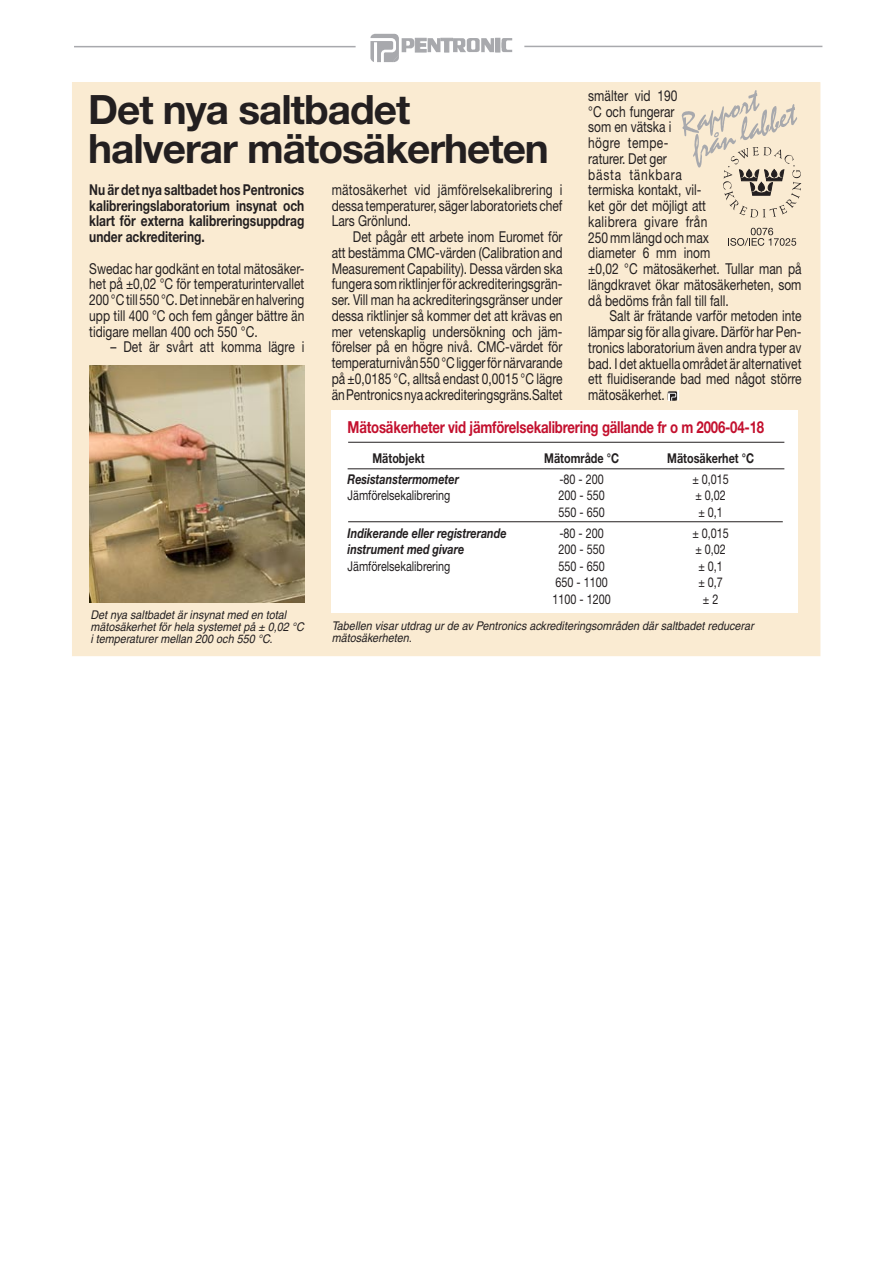
<style>
.page{position:relative;width:893px;height:1263px;background:#fff}
.page>*{position:absolute;margin:0;border:0;box-sizing:border-box;transform-origin:0 0}
.Rubrik{font:700 40.5px "Helvetica Neue";letter-spacing:-.025em;color:#231f20}
.ingress{font:700 16.5px "Helvetica Neue";letter-spacing:-.015em;color:#c3102e;scale:.8 1}
.brödtext{font:15px/15.8px "Helvetica Neue";color:#231f20;text-align:justify;scale:.8 1}
.ingress-2{font:700 15px/15.8px "Helvetica Neue";color:#231f20;text-align:justify;scale:.8 1}
.brödtext-2{font:13.5px "Helvetica Neue";color:#231f20;scale:.8 1}
.brödtext-3{font:italic 700 13.5px "Helvetica Neue";color:#231f20;scale:.8 1}
.brödtext-4{font:700 13.5px "Helvetica Neue";color:#231f20;scale:.8 1}
.bildtext{font:italic 12px/12px "Helvetica";color:#231f20;scale:.9 1}
</style>
<div class="page">
<div style="left:496px;top:38px;width:4px;height:14px;border:1px solid #a8a9ad"></div>
<svg style="left:370px;top:34px;width:124px;height:28px"></svg>
<svg style="left:502px;top:38px;width:10px;height:14px"></svg>
<hr style="left:524px;top:46px;width:298px;height:1px;background:#a8a9ad">
<hr style="left:74px;top:46px;width:282px;height:1px;background:#a8a9ad">
<div style="left:72px;top:83px;width:748px;height:573px;background:#faebd2"></div>
<svg style="left:668px;top:390px;width:11px;height:11px"></svg>
<svg style="left:682px;top:90px;width:119px;height:128px"></svg>
<svg style="left:728px;top:228px;width:68px;height:18px"></svg>
<img style="left:89px;top:365px;width:216px;height:237px">
<div style="left:332px;top:410px;width:466px;height:203px;background:#fff"></div>
<hr style="left:348px;top:469px;width:436px;height:1px;background:#231f20">
<hr style="left:348px;top:442px;width:436px;height:1px;background:#231f20">
<hr style="left:348px;top:521px;width:435px;height:1px;background:#231f20">
<p class="Rubrik" style="left:88px;top:84px;width:324px">Det nya saltbadet</p>
<p class="Rubrik" style="left:88px;top:123px;width:462px">halverar mätosäkerheten</p>
<p class="ingress-2" style="left:89px;top:181px;width:270px">Nu är det nya saltbadet hos Pentronics kalibreringslaboratorium insynat och klart för externa kalibreringsuppdrag under ackreditering.</p>
<p class="brödtext" style="left:89px;top:260px;width:270px">Swedac har godkänt en total mätosäker&shy;het på ±0,02 °C för temperaturintervallet 200°Ctill550°C.Detinnebär enhalvering upp till 400 °C och fem gånger bättre än tidigare mellan 400 och 550 °C.</p>
<p class="brödtext" style="left:111px;top:339px;width:244px">– Det är svårt att komma lägre i</p>
<p class="brödtext" style="left:332px;top:181px;width:290px">mätosäkerhet vid jämförelsekalibrering i dessa temperaturer, säger laboratoriets chef Lars Grönlund.</p>
<p class="brödtext" style="left:332px;top:229px;width:290px;text-indent:21px">Det pågår ett arbete inom Euromet för att bestämma CMC-värden (Calibration and Measurement Capability). Dessa värden ska fungera som riktlinjer för ackrediteringsgrän&shy;ser. Vill man ha ackrediteringsgränser under dessa riktlinjer så kommer det att krävas en mer vetenskaplig undersökning och jäm&shy;förelser på en högre nivå. CMC-värdet för temperaturnivån550°Cliggerförnärvarande på ±0,0185 °C, alltså endast 0,0015 °C lägre änPentronicsnyaackrediteringsgräns.Saltet</p>
<p class="brödtext" style="left:588px;top:87px;width:268px;text-align:left">smälter vid 190<br>°C och fungerar<br>som en vätska i<br>högre tempe-<br>raturer. Det ger<br>bästa tänkbara<br>termiska kontakt, vil-<br>ket gör det möjligt att<br>kalibrera givare från<br>250 mm längd och max<br>diameter 6 mm inom<br>±0,02 °C mätosäkerhet. Tullar man på längdkravet ökar mätosäkerheten, som då bedöms från fall till fall.</p>
<p class="brödtext" style="left:588px;top:308px;width:268px;text-indent:21px">Salt är frätande varför metoden inte lämpar sig för alla givare. Därför har Pen&shy;tronics laboratorium även andra typer av bad. I det aktuella området är alternativet ett fluidiserande bad med något större mätosäkerhet.</p>
<p class="ingress" style="left:348px;top:417px;width:522px">Mätosäkerheter vid jämförelsekalibrering gällande fr o m 2006-04-18</p>
<p class="bildtext" style="left:90px;top:609px;width:239px">Det nya saltbadet är insynat med en total mätosäkerhet för hela systemet på ± 0,02 °C i temperaturer mellan 200 och 550 °C.</p>
<p class="brödtext-4" style="left:373px;top:450px;width:67px">Mätobjekt</p>
<p class="brödtext-4" style="left:544px;top:450px;width:95px">Mätområde °C</p>
<p class="brödtext-4" style="left:667px;top:450px;width:110px">Mätosäkerhet °C</p>
<p class="brödtext-3" style="left:348px;top:471px;width:141px">Resistanstermometer</p>
<p class="brödtext-2" style="left:559px;top:471px;width:57px">-80 - 200</p>
<p class="brödtext-2" style="left:692px;top:471px;width:47px">± 0,015</p>
<p class="brödtext-2" style="left:348px;top:487px;width:130px">Jämförelsekalibrering</p>
<p class="brödtext-2" style="left:558px;top:487px;width:59px">200 - 550</p>
<p class="brödtext-2" style="left:695px;top:487px;width:40px">± 0,02</p>
<p class="brödtext-2" style="left:558px;top:504px;width:59px">550 - 650</p>
<p class="brödtext-2" style="left:698px;top:504px;width:32px">± 0,1</p>
<p class="brödtext-3" style="left:348px;top:524px;width:200px">Indikerande eller registrerande</p>
<p class="brödtext-2" style="left:559px;top:525px;width:57px">-80 - 200</p>
<p class="brödtext-2" style="left:692px;top:525px;width:47px">± 0,015</p>
<p class="brödtext-3" style="left:348px;top:541px;width:147px">instrument med givare</p>
<p class="brödtext-2" style="left:558px;top:541px;width:59px">200 - 550</p>
<p class="brödtext-2" style="left:695px;top:541px;width:40px">± 0,02</p>
<p class="brödtext-2" style="left:348px;top:558px;width:130px">Jämförelsekalibrering</p>
<p class="brödtext-2" style="left:558px;top:558px;width:59px">550 - 650</p>
<p class="brödtext-2" style="left:698px;top:558px;width:32px">± 0,1</p>
<p class="brödtext-2" style="left:555px;top:574px;width:67px">650 - 1100</p>
<p class="brödtext-2" style="left:698px;top:574px;width:32px">± 0,7</p>
<p class="brödtext-2" style="left:552px;top:591px;width:74px">1100 - 1200</p>
<p class="brödtext-2" style="left:703px;top:591px;width:21px">± 2</p>
<p class="bildtext" style="left:332px;top:620px;width:470px">Tabellen visar utdrag ur de av Pentronics ackrediteringsområden där saltbadet reducerar</p>
<p class="bildtext" style="left:332px;top:632px;width:91px">mätosäkerheten.</p>
</div>
